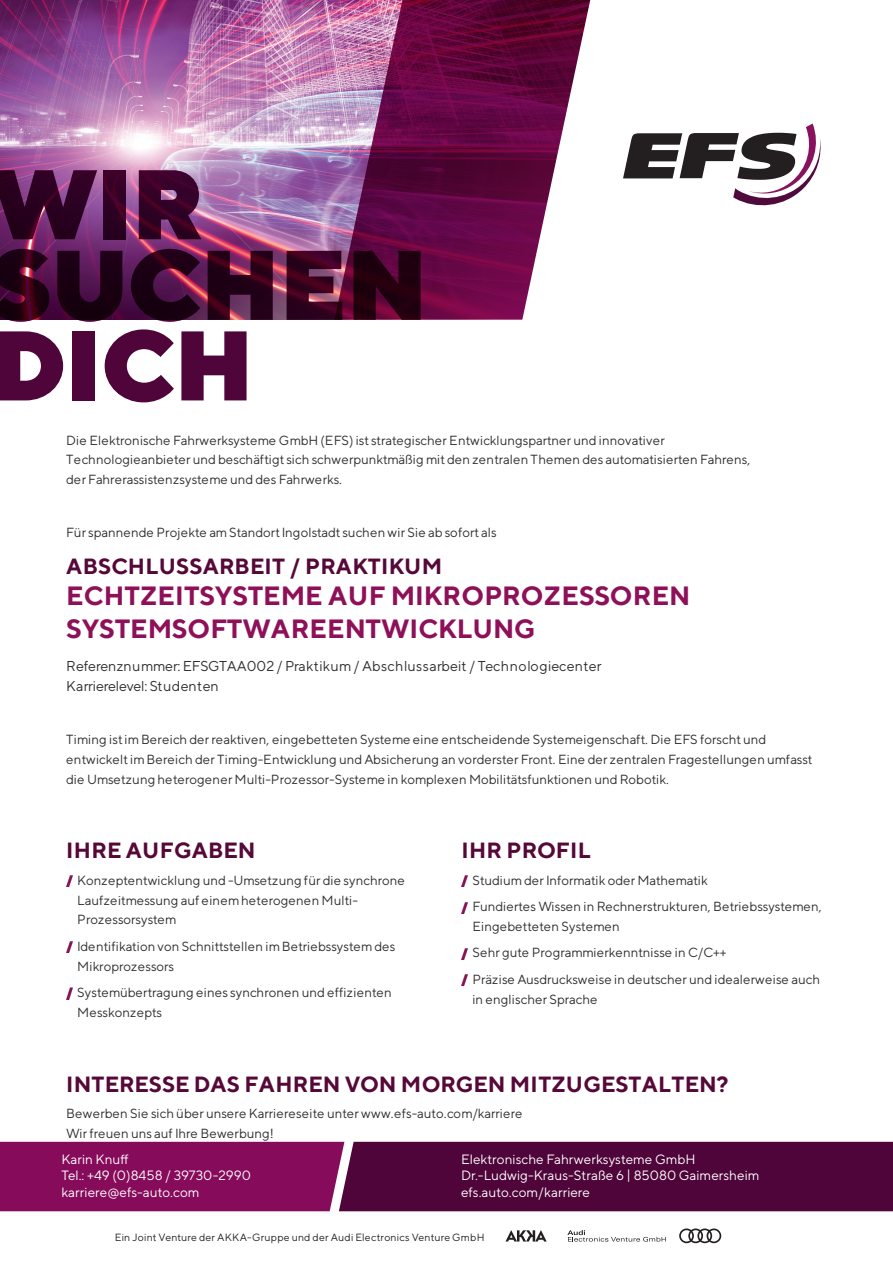
<style>
.page{position:relative;width:893px;height:1263px;background:#fff}
.page>*{position:absolute;margin:0;border:0;box-sizing:border-box;transform-origin:0 0}
.t1{font:900 98.55px/80.6px "TT Norms";letter-spacing:-.015em;color:#4f043a}
.t2{font:700 26.4px/33px "TT Norms";letter-spacing:.005em;color:#8e1058}
.t3{font:700 22.05px "TT Norms";letter-spacing:.01em;color:#560938}
.t4{font:14.25px/19.8px "TT Norms";letter-spacing:.005em;color:#2e2e2e}
.t5{font:13.5px/16.5px "TT Norms";color:#fff}
.t6{font:13.2px/19.8px "TT Norms";letter-spacing:.005em;color:#2e2e2e}
.t7{font:10.5px "TT Norms";letter-spacing:.015em;color:#231f20}
</style>
<div class="page">
<img style="left:66px;top:875px;width:7px;height:12px">
<img style="left:66px;top:941px;width:7px;height:12px">
<img style="left:66px;top:987px;width:7px;height:12px">
<img style="left:461px;top:875px;width:7px;height:12px">
<img style="left:461px;top:902px;width:7px;height:11px">
<img style="left:461px;top:948px;width:7px;height:11px">
<img style="left:461px;top:974px;width:7px;height:12px">
<svg style="left:0;top:1142px;width:893px;height:69px;background:#650948"></svg>
<svg style="left:567px;top:1230px;width:99px;height:11px"></svg>
<svg style="left:679px;top:1228px;width:42px;height:15px"></svg>
<svg style="left:506px;top:1230px;width:41px;height:11px"></svg>
<img style="left:0;top:0;width:334px;height:320px">
<svg style="left:334px;top:0;width:172px;height:320px;background:#762058"></svg>
<svg style="left:506px;top:0;width:85px;height:320px"></svg>
<svg style="left:623px;top:124px;width:198px;height:82px"></svg>
<h1 class="t1" style="left:-9px;top:162px;width:439px">WIR<br>SUCHEN<br>DICH</h1>
<p class="t6" style="left:66px;top:430px;width:685px">Die Elektronische Fahrwerksysteme GmbH (EFS) ist strategischerEntwicklungspartner und innovativer<br>Technologieanbieter und beschäftigt sich schwerpunktmäßig mitden zentralen Themen des automatisierten Fahrens, der Fahrerassistenzsysteme und des Fahrwerks.</p>
<p class="t6" style="left:66px;top:522px;width:432px">Für spannende Projekte amStandortIngolstadt suchen wir Sie ab sofort als</p>
<h3 class="t3" style="left:66px;top:553px;width:377px">ABSCHLUSSARBEIT / PRAKTIKUM</h3>
<h2 class="t2" style="left:66px;top:579px;width:626px">ECHTZEITSYSTEME AUF MIKROPROZESSOREN<br>SYSTEMSOFTWAREENTWICKLUNG</h2>
<p class="t4" style="left:66px;top:656px;width:537px">Referenznummer: EFSGTAA002 / Praktikum/ Abschlussarbeit / Technologiecenter<br>Karrierelevel: Studenten</p>
<p class="t6" style="left:66px;top:729px;width:748px">Timing istimBereich derreaktiven, eingebetteten Systeme eine entscheidende Systemeigenschaft. Die EFS forschtund entwickeltimBereich der Timing-Entwicklung undAbsicherung an vorderster Front. Eine der zentralen Fragestellungen umfasst die Umsetzung heterogener Multi-Prozessor-Systeme in komplexen Mobilitätsfunktionen undRobotik.</p>
<h3 class="t3" style="left:66px;top:837px;width:191px">IHRE AUFGABEN</h3>
<p class="t6" style="left:77px;top:870px;width:329px">Konzeptentwicklung und -Umsetzung für die synchrone<br>Laufzeitmessung auf einemheterogenen Multi-<br>Prozessorsystem</p>
<p class="t6" style="left:77px;top:936px;width:320px">Identifikation von Schnittstellen imBetriebssystemdes<br>Mikroprozessors</p>
<p class="t6" style="left:77px;top:982px;width:316px">Systemübertragung eines synchronen und effizienten<br>Messkonzepts</p>
<h3 class="t3" style="left:461px;top:837px;width:131px">IHR PROFIL</h3>
<p class="t6" style="left:472px;top:867px;width:351px;line-height:26.4px">StudiumderInformatik oder Mathematik<br>FundiertesWissen in Rechnerstrukturen, Betriebssystemen,</p>
<p class="t6" style="left:472px;top:913px;width:349px;line-height:26.4px">Eingebetteten Systemen<br>Sehr gute Programmierkenntnisse in C/C++<br>Präzise Ausdrucksweise in deutscher und idealerweise auch</p>
<p class="t6" style="left:472px;top:989px;width:127px">in englischer Sprache</p>
<h3 class="t3" style="left:66px;top:1070px;width:664px">INTERESSE DAS FAHREN VON MORGEN MITZUGESTALTEN?</h3>
<p class="t6" style="left:66px;top:1103px;width:458px">Bewerben Sie sich über unsere Karriereseite unter www.efs-auto.com/karriere<br>Wirfreuen uns auf Ihre Bewerbung!</p>
<p class="t5" style="left:61px;top:1150px;width:191px">Karin Knuff<br>Tel.: +49 (0)8458 / 39730-2990 karriere@efs-auto.com</p>
<p class="t5" style="left:461px;top:1150px;width:300px">Elektronische Fahrwerksysteme GmbH<br>Dr.-Ludwig-Kraus-Straße 6 | 85080 Gaimersheim efs.auto.com/karriere</p>
<p class="t7" style="left:115px;top:1231px;width:371px">Ein Joint Venture der AKKA-Gruppe und der Audi Electronics Venture GmbH</p>
</div>
